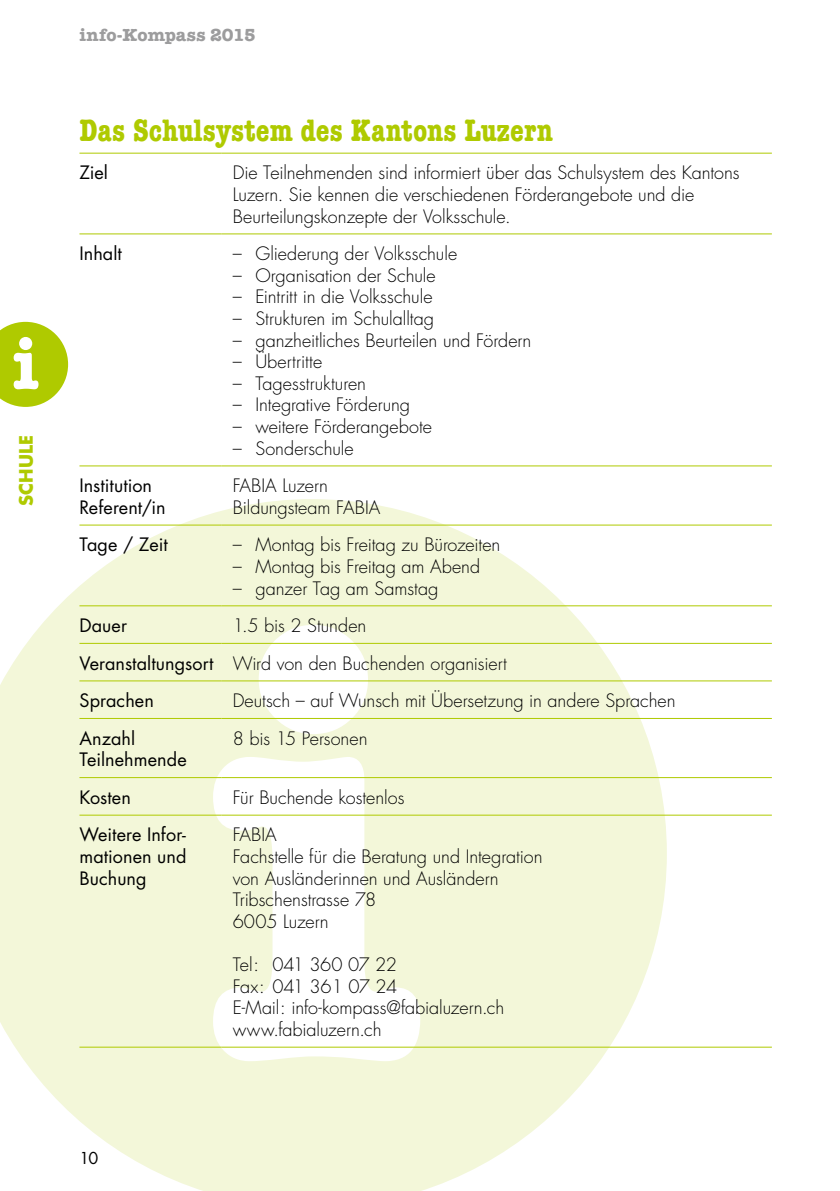
<style>
.page{position:relative;width:840px;height:1191px;background:#fff}
.page>*{position:absolute;margin:0;border:0;box-sizing:border-box;transform-origin:0 0}
.t1{font:700 condensed 32px "American Typewriter";letter-spacing:.005em;color:#afca00}
.t2{font:300 18px/21.6px "Futura Luzern";color:#000}
.t3{font:18px/21.6px "Futura Luzern";letter-spacing:.005em;color:#000}
.t4{font:700 18px "American Typewriter";letter-spacing:.005em;color:#9c9c9d}
.t5{font:700 18px "Futura Luzern";letter-spacing:.01em;color:#afca00}
.t6{font:16px "Futura Luzern";color:#000}
.s1{font-weight:400}
</style>
<div class="page">
<svg style="left:0;top:322px;width:68px;height:85px"></svg>
<svg style="left:0;top:499px;width:666px;height:692px;fill:#f3f7d9"></svg>
<svg style="left:213px;top:625px;width:207px;height:436px"></svg>
<hr style="left:79px;top:153px;width:142px;height:1px;background:#afca00">
<hr style="left:221px;top:153px;width:550px;height:1px;background:#afca00">
<hr style="left:79px;top:233px;width:142px;height:1px;background:#afca00">
<hr style="left:221px;top:233px;width:550px;height:1px;background:#afca00">
<hr style="left:79px;top:465px;width:142px;height:1px;background:#afca00">
<hr style="left:221px;top:465px;width:550px;height:1px;background:#afca00">
<hr style="left:79px;top:524px;width:142px;height:1px;background:#afca00">
<hr style="left:221px;top:524px;width:550px;height:1px;background:#afca00">
<hr style="left:79px;top:605px;width:142px;height:1px;background:#afca00">
<hr style="left:221px;top:605px;width:550px;height:1px;background:#afca00">
<hr style="left:79px;top:643px;width:142px;height:1px;background:#afca00">
<hr style="left:221px;top:643px;width:550px;height:1px;background:#afca00">
<hr style="left:79px;top:680px;width:142px;height:1px;background:#afca00">
<hr style="left:221px;top:680px;width:550px;height:1px;background:#afca00">
<hr style="left:79px;top:718px;width:142px;height:1px;background:#afca00">
<hr style="left:221px;top:718px;width:550px;height:1px;background:#afca00">
<hr style="left:79px;top:777px;width:142px;height:1px;background:#afca00">
<hr style="left:221px;top:777px;width:550px;height:1px;background:#afca00">
<hr style="left:79px;top:814px;width:142px;height:1px;background:#afca00">
<hr style="left:221px;top:814px;width:550px;height:1px;background:#afca00">
<hr style="left:79px;top:1046px;width:142px;height:1px;background:#afca00">
<hr style="left:221px;top:1046px;width:550px;height:1px;background:#afca00">
<p class="t5" style="left:14px;top:506px;width:73px;rotate:-90deg">SCHULE</p>
<p class="t4" style="left:79px;top:19px;width:178px">info-Kompass 2015</p>
<h1 class="t1" style="left:79px;top:105px;width:474px">Das Schulsystem des Kantons Luzern</h1>
<p class="t3" style="left:79px;top:162px;width:30px">Ziel</p>
<p class="t2" style="left:232px;top:162px;width:508px">Die Teilnehmenden sind informiert über das Schulsystem des Kantons<br>Luzern. Sie kennen die verschiedenen Förderangebote und die<br>Beurteilungskonzepte der Volksschule.</p>
<p class="t3" style="left:79px;top:243px;width:44px">Inhalt</p>
<p class="t2" style="left:232px;top:243px;width:226px">– Gliederung der Volksschule</p>
<p class="t2" style="left:232px;top:265px;width:204px">– Organisation der Schule</p>
<p class="t2" style="left:232px;top:286px;width:201px">– Eintritt in die Volksschule</p>
<p class="t2" style="left:232px;top:308px;width:203px">– Strukturen im Schulalltag</p>
<p class="t2" style="left:232px;top:330px;width:300px">– ganzheitliches Beurteilen und Fördern</p>
<p class="t2" style="left:232px;top:351px;width:91px">– Übertritte</p>
<p class="t2" style="left:232px;top:373px;width:135px">– Tagesstrukturen</p>
<p class="t2" style="left:232px;top:394px;width:179px">– Integrative Förderung</p>
<p class="t2" style="left:232px;top:416px;width:201px">– weitere Förderangebote</p>
<p class="t2" style="left:232px;top:438px;width:122px">– Sonderschule</p>
<p class="t3" style="left:79px;top:475px;width:88px">Institution<br>Referent/in</p>
<p class="t2" style="left:232px;top:475px;width:149px">FABIA Luzern<br>Bildungsteam FABIA</p>
<p class="t3" style="left:79px;top:534px;width:90px">Tage / Zeit</p>
<p class="t2" style="left:232px;top:534px;width:269px">– Montag bis Freitag zu Bürozeiten</p>
<p class="t2" style="left:232px;top:556px;width:249px">– Montag bis Freitag am Abend</p>
<p class="t2" style="left:232px;top:577px;width:207px">– ganzer Tag am Samstag</p>
<p class="t3" style="left:79px;top:615px;width:49px">Dauer</p>
<p class="t2" style="left:79px;top:607px;width:428px;line-height:37.6px;text-indent:153px">1.5 bis 2 Stunden<br><span class="s1">Veranstaltungsort</span> Wird von den Buchenden organisiert<br><span class="s1">Sprachen</span></p>
<p class="t2" style="left:232px;top:690px;width:444px">Deutsch – auf Wunsch mit Übersetzung in andere Sprachen</p>
<p class="t3" style="left:79px;top:727px;width:109px">Anzahl<br>Teilnehmende</p>
<p class="t2" style="left:232px;top:728px;width:136px">8 bis 15 Personen</p>
<p class="t3" style="left:79px;top:786px;width:53px">Kosten</p>
<p class="t2" style="left:232px;top:787px;width:173px">Für Buchende kostenlos</p>
<p class="t3" style="left:79px;top:824px;width:108px;text-align:justify">Weitere Infor&shy;mationen und Buchung</p>
<p class="t2" style="left:232px;top:824px;width:311px">FABIA<br>Fachstelle für die Beratung und Integration von Ausländerinnen und Ausländern<br>Tribschenstrasse 78<br>6005 Luzern</p>
<p class="t2" style="left:232px;top:954px;width:273px">Tel: 041 360 07 22<br>Fax: 041 361 07 24<br>E-Mail: info-kompass@fabialuzern.ch www.fabialuzern.ch</p>
<p class="t6" style="left:79px;top:1147px;width:20px">10</p>
</div>
